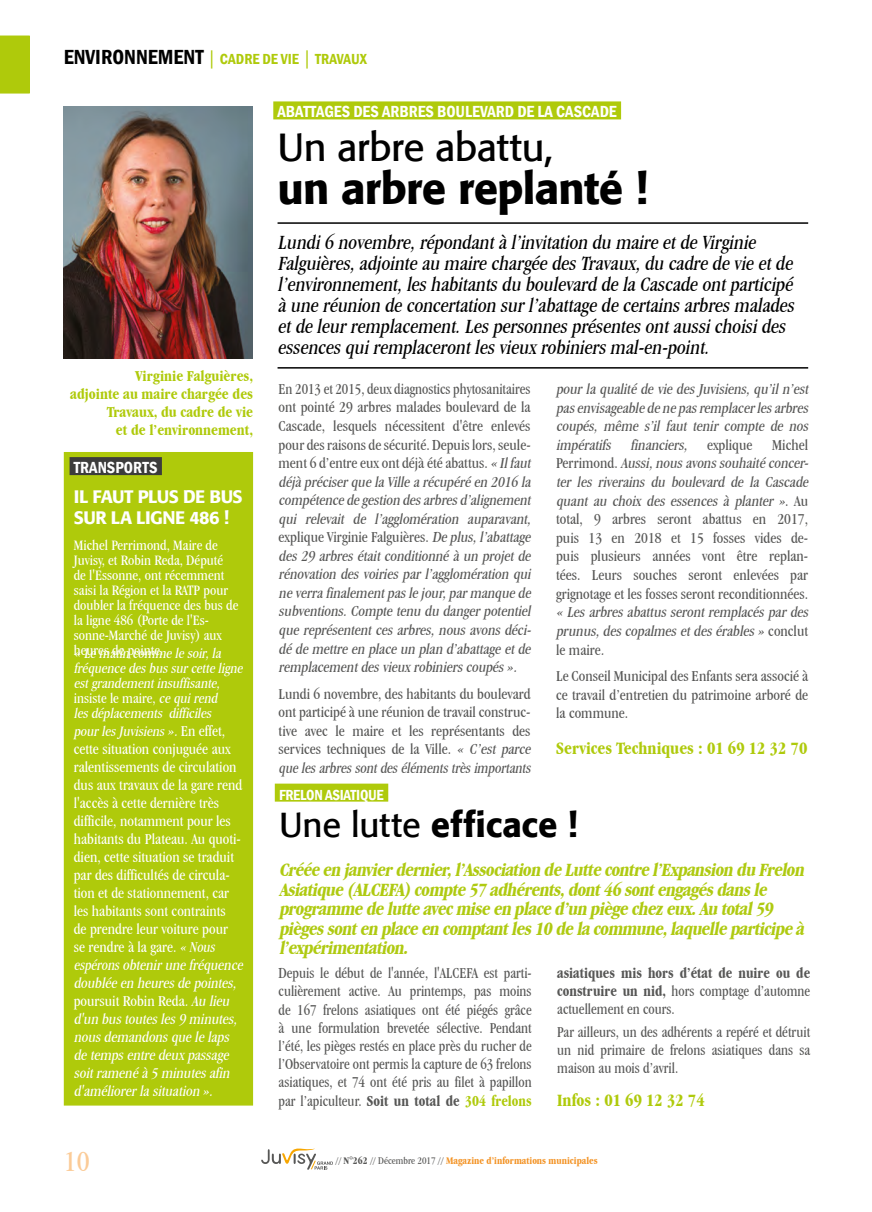
<style>
.page{position:relative;width:872px;height:1212px;background:#fff}
.page>*{position:absolute;margin:0;border:0;box-sizing:border-box;transform-origin:0 0}
.t1{font:500 43.5px "Formata";letter-spacing:-.015em;color:#000}
.t2{font:39px "Formata";letter-spacing:-.015em;color:#000}
.t3{font:500 34.5px "Formata";letter-spacing:.005em;color:#000}
.t4{font:condensed 30px "Garamond IT Cby BT";color:#fbcb97}
.t5{font:italic condensed 21px/21px "Garamond IT Cby BT";color:#000}
.t6{font:italic 700 condensed 19.5px/19.5px "Garamond IT Cby BT";letter-spacing:-.03em;color:#afca11}
.t7{font:700 condensed 18px "Garamond IT Cby BT";color:#afca0b}
.t8{font:500 18px/21px "Formata";letter-spacing:-.03em;color:#fff}
.t9{font:600 condensed 16.5px "Franklin Gothic";color:#fff}
.t10{font:italic condensed 15.75px/18.6px "Garamond IT Cby BT";color:#575756}
.t11{font:condensed 15.75px/18.6px "Garamond IT Cby BT";color:#575756}
.t12{font:condensed 15.75px/18px "Garamond IT Cby BT";color:#fff}
.t13{font:condensed 15.75px/18.1px "Garamond IT Cby BT";color:#575756;text-align:justify;scale:.95 1}
.t14{font:700 condensed 15.75px/18px "Garamond IT Cby BT";color:#575756;text-align:justify;scale:.95 1}
.t15{font:700 condensed 15.75px/18px "Garamond IT Cby BT";color:#afca0b;text-align:right}
.t16{font:condensed 15px/15px "Garamond IT Cby BT";color:#fff}
.t17{font:italic condensed 15px/15px "Garamond IT Cby BT";color:#fff}
.t18{font:600 condensed 15px "Franklin Gothic";color:#afca0b}
.t19{font:600 condensed 15px "Franklin Gothic";letter-spacing:-.02em;color:#fff}
.t20{font:700 condensed 10.5px "Garamond IT Cby BT";color:#f39325}
.s1{font-size:21px;color:#000}
.s2{font-size:15.75px}
.s3{font-style:normal}
.s4{font-style:normal;font-size:15.75px}
.s5{font-style:italic}
.s6{font-weight:400}
.s7{font-weight:700}
.s8{font-weight:700;color:#afca0b}
.s9{color:#575756}
.s10{font-weight:400;color:#575756}
</style>
<div class="page">
<div style="left:0;top:36px;width:30px;height:58px;background:#afca0b"></div>
<div style="left:273px;top:101px;width:348px;height:18px;background:#afca0b"></div>
<hr style="left:277px;top:222px;width:531px;height:2px;background:#000">
<hr style="left:277px;top:367px;width:531px;height:2px;background:#000">
<div style="left:65px;top:453px;width:187px;height:652px;background:#afca0b"></div>
<div style="left:70px;top:457px;width:92px;height:18px;background:#3c3c3b"></div>
<div style="left:64px;top:452px;width:189px;height:653px;border:2px solid #afca0b"></div>
<div style="left:275px;top:784px;width:113px;height:18px;background:#afca0b"></div>
<img style="left:64px;top:106px;width:188px;height:253px">
<svg style="left:261px;top:1148px;width:72px;height:22px"></svg>
<p class="t18" style="left:64px;top:49px;width:305px"><span class="s1">ENVIRONNEMENT</span> │ CADRE DE VIE │ TRAVAUX</p>
<p class="t9" style="left:277px;top:101px;width:341px">ABATTAGES DES ARBRES BOULEVARD DE LA CASCADE</p>
<h2 class="t2" style="left:277px;top:123px;width:277px">Un arbre abattu,</h2>
<h1 class="t1" style="left:277px;top:162px;width:372px">un arbre replanté !</h1>
<p class="t5" style="left:277px;top:232px;width:522px">Lundi6 novembre,rép ondantà l’invitation du maire etde Virginie Falguières,adj ointe au maire chargée desTravaux,du cadre de vie etde l’environnement,leshabitantsdu boulevard de la Cascade ontp articipé à une réunion de concertation surl’abattage de certainsarbresmalades etde leurremplacement.Lespersonnesprésentesontaussichoisides essencesquiremplacerontlesvieuxrobiniersmal-en-point.</p>
<p class="t15" style="left:70px;top:367px;width:184px">Virginie Falguières,<br>adjointe au maire chargée des<br>Travaux, du cadre de vie<br>et de l’environnement,</p>
<p class="t9" style="left:74px;top:456px;width:85px">TRANSPORTS</p>
<p class="t8" style="left:74px;top:486px;width:170px">IL FAUT PLUS DE BUS<br>SUR LA LIGNE 486 !</p>
<p class="t16" style="left:74px;top:537px;width:166px">Michel Perrimond, Maire de<br>Juvisy, et Robin Reda, Député de l'Essonne, ont récemment saisi la Région et la RATP pour doubler la fréquence des bus de la ligne 486 (Porte de l'Es&shy;sonne-Marché de Juvisy) aux heures de pointe.</p>
<p class="t17" style="left:74px;top:645px;width:173px"><span class="s2">«</span> Le matin comme le soir,la fréquence desbussurcette ligne estgrandementinsuffisante, <span class="s3">insiste le maire,</span> ce quirend lesdép lacements difficiles</p>
<p class="t17" style="left:74px;top:723px;width:153px">pourlesJuvisiens<span class="s2">».</span><span class="s4">E n e ffe t ,</span></p>
<p class="t12" style="left:74px;top:739px;width:174px">cette situation conjuguée aux ralentissements de circulation dus aux travaux de la gare rend l'accès à cette dernière très difficile, notamment pour les habitants du Plateau. Au quoti&shy;dien, cette situation se traduit par des difficultés de circula&shy;tion et de stationnement, car les habitants sont contraints<br>de prendre leur voiture pour<br>se rendre à la gare. <span class="s5">« Nous espéronsobtenirune fréquence doublée en heuresde pointes, </span>poursuit Robin Reda<span class="s5">.Au lieu d'un bustoutesles9 minutes, nousdemandonsque le laps de temp sentre deuxp assage soitramené à 5 minutesafin d'améliorerla situation ».</span></p>
<h3 class="t4" style="left:64px;top:1144px;width:27px">10</h3>
<p class="t10" style="left:278px;top:379px;width:257px"><span class="s3">En 2013 et 2015, deux diagnostics phytosanitaires ont pointé 29 arbres malades boulevard de la Cascade, lesquels nécessitent d'être enlevés pour des raisons de sécurité. Depuis lors, seule&shy;ment 6 d’entre eux ont déjà été abattus.</span> « Ilfaut déj à préciserque la Ville a récupéré en 2016 la compétence de gestion desarbresd’alignement qui relevait de l’agglomération aup aravant, <span class="s3">explique Virginie Falguières.</span> De plus,l’abattage des 29 arbres était conditionné à un projet de rénovation des voiries p ar l’agglomération qui ne verra finalementpasle jour,parmanque de subventions.Compte tenu du dangerpotentiel que représentent ces arbres, nous avons déci&shy;dé de mettre en p lace un p lan d’abattage etde remplacementdesvieuxrobinierscoupés».</p>
<p class="t11" style="left:278px;top:684px;width:257px">Lundi 6 novembre, des habitants du boulevard ont participé à une réunion de travail construc&shy;tive avec le maire et les représentants des services techniques de la Ville. <span class="s5">« C’est parce quelesarbressontdesélémentstrèsimportants</span></p>
<p class="t10" style="left:556px;top:379px;width:257px;text-align:justify">p our la qualité de vie des Juvisiens, qu’il n’est p asenvisageable de ne p asremplacerlesarbres coupés, même s’il faut tenir compte de nos impératifs financiers, <span class="s3">e x p l i q u e</span></p>
<p class="t11" style="left:556px;top:435px;width:257px;text-indent:216px">Michel P e r r i m o n d . <span class="s5">Aussi,nousavonssouhaité concer&shy;ter les riverains du boulevard de la Cascade quant au choix des essences à planter »</span>. Au total, 9 arbres seront abattus en 2017, puis 13 en 2018 et 15 fosses vides de&shy;puis plusieurs années vont être replan&shy;tées. Leurs souches seront enlevées par grignotage et les fosses seront reconditionnées.</p>
<p class="t10" style="left:556px;top:603px;width:257px">« Les arbres abattus seront remplacés p ar des prunus,descopalmesetdesérables» <span class="s3">c o n c l u t le maire</span>.</p>
<p class="t11" style="left:556px;top:667px;width:253px;text-align:justify">Le Conseil Municipal des Enfants sera associé à ce travail d’entretien du patrimoine arboré de la commune.</p>
<p class="t7" style="left:556px;top:738px;width:253px">Services Techniques : 01 69 12 32 70</p>
<p class="t19" style="left:279px;top:784px;width:106px">FRELON ASIATIQUE</p>
<h3 class="t3" style="left:279px;top:804px;width:300px"><span class="s6">Une lutte</span> efficace !</h3>
<p class="t6" style="left:279px;top:860px;width:530px">Crééeen janvierdernier,l’Association deLuttecontrel’Expansion du Frelon Asiatique(ALCEFA)compte57 adhérents,dont46 sontengagésdansle programmedelutteavecmiseen placed’un piègechezeux.Au total59 piègessonten placeen comptantles10 delacommune,laquelleparticipeà l’exp érimentation.</p>
<p class="t13" style="left:279px;top:964px;width:268px">Depuis le début de l'année, l'ALCEFA est parti&shy;culièrement active. Au printemps, pas moins de 167 frelons asiatiques ont été piégés grâce à une formulation brevetée sélective. Pendant l’été, les pièges restés en place près du rucher de l’Observatoire ont permis la capture de 63 frelons asiatiques, et 74 ont été pris au filet à papillon par l’apiculteur. <span class="s7">Soit un total de</span> <span class="s8">304 frelons</span></p>
<p class="t14" style="left:557px;top:964px;width:268px">asiatiques mis hors d’état de nuire ou de construire un nid, <span class="s6">hors comptage d’automne actuellement en cours.</span></p>
<p class="t13" style="left:557px;top:1023px;width:268px">Par ailleurs, un des adhérents a repéré et détruit un nid primaire de frelons asiatiques dans sa maison au mois d’avril.</p>
<p class="t7" style="left:557px;top:1089px;width:149px">Infos : 01 69 12 32 74</p>
<p class="t20" style="left:335px;top:1155px;width:264px"><span class="s9">// N°262 //</span> <span class="s10">Décembre 2017</span> <span class="s9">//</span> Magazine d’informations municipales</p>
</div>
